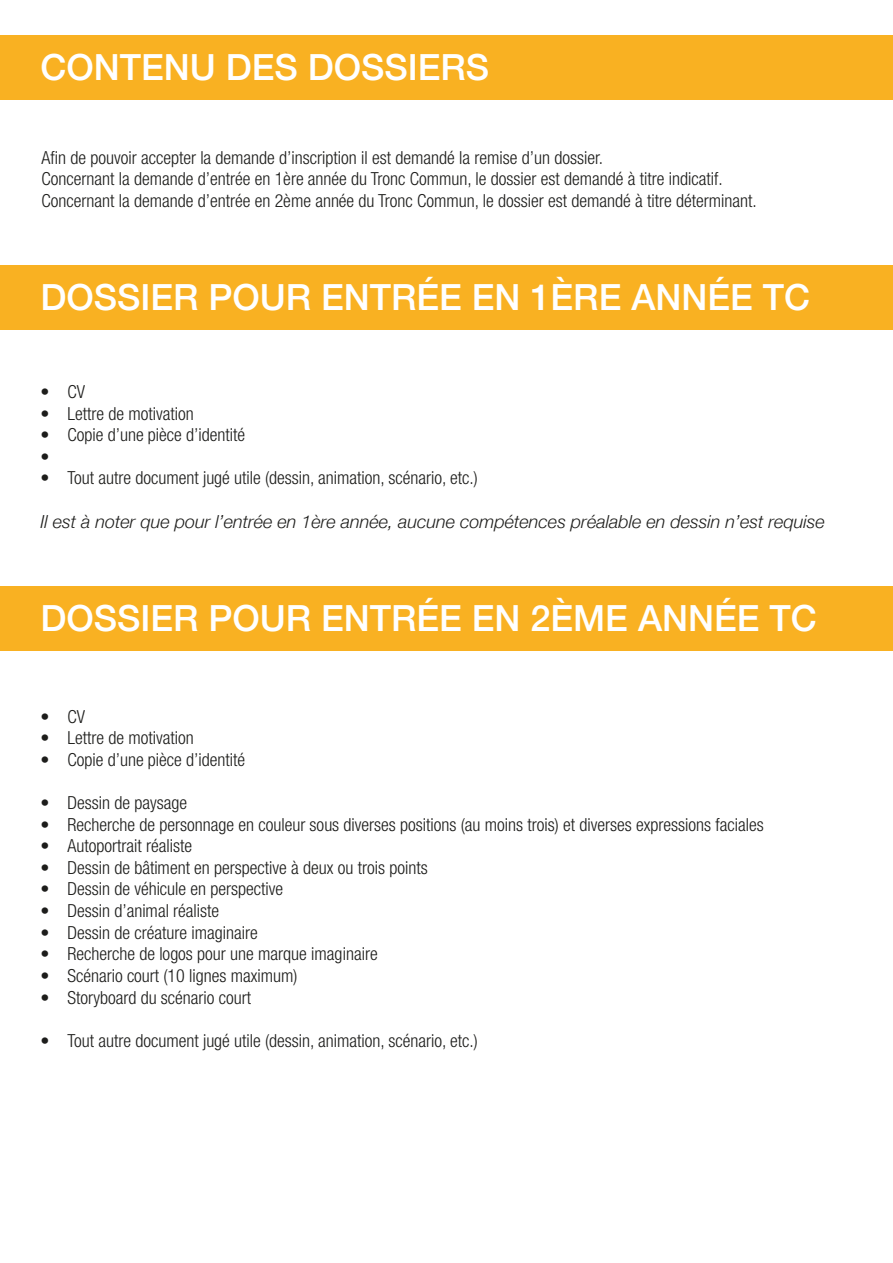
<style>
.page{position:relative;width:893px;height:1263px;background:#fff}
.page>*{position:absolute;margin:0;border:0;box-sizing:border-box;transform-origin:0 0}
.t1{font:500 36px "Helvetica 65";color:#fff}
.t2{font:300 condensed 18px/21.6px "Helvetica Neue LT";color:#1d1d1b}
.t3{font:italic 300 18px "Helvetica 46";color:#1d1d1b}
</style>
<div class="page">
<div style="left:0;top:35px;width:893px;height:65px;background:#f9b122"></div>
<div style="left:0;top:265px;width:893px;height:65px;background:#f9b122"></div>
<div style="left:0;top:586px;width:893px;height:65px;background:#f9b122"></div>
<p class="t1" style="left:40px;top:46px;width:450px">CONTENU DES DOSSIERS</p>
<p class="t2" style="left:41px;top:146px;width:717px">Afin de pouvoir accepter la demande d’inscription il est demandé la remise d’un dossier.<br>Concernant la demande d’entrée en 1ère année du Tronc Commun, le dossier est demandé à titre indicatif.<br>Concernant la demande d’entrée en 2ème année du Tronc Commun, le dossier est demandé à titre déterminant.</p>
<p class="t1" style="left:40px;top:276px;width:771px">DOSSIER POUR ENTRÉE EN 1ÈRE ANNÉE TC</p>
<p class="t2" style="left:40px;top:381px;width:46px">• CV</p>
<p class="t2" style="left:40px;top:402px;width:155px">• Lettre de motivation</p>
<p class="t2" style="left:40px;top:424px;width:206px">• Copie d’une pièce d’identité</p>
<p class="t2" style="left:40px;top:446px;width:10px">•</p>
<p class="t2" style="left:40px;top:467px;width:439px">• Tout autre document jugé utile (dessin, animation, scénario, etc.)</p>
<p class="t3" style="left:40px;top:510px;width:786px">Il est à noter que pour l’entrée en 1ère année, aucune compétences préalable en dessin n’est requise</p>
<p class="t1" style="left:40px;top:597px;width:778px">DOSSIER POUR ENTRÉE EN 2ÈME ANNÉE TC</p>
<p class="t2" style="left:40px;top:705px;width:46px">• CV</p>
<p class="t2" style="left:40px;top:727px;width:155px">• Lettre de motivation</p>
<p class="t2" style="left:40px;top:748px;width:206px">• Copie d’une pièce d’identité</p>
<p class="t2" style="left:40px;top:792px;width:148px">• Dessin de paysage</p>
<p class="t2" style="left:40px;top:813px;width:725px">• Recherche de personnage en couleur sous diverses positions (au moins trois) et diverses expressions faciales</p>
<p class="t2" style="left:40px;top:835px;width:153px">• Autoportrait réaliste</p>
<p class="t2" style="left:40px;top:856px;width:389px">• Dessin de bâtiment en perspective à deux ou trois points</p>
<p class="t2" style="left:40px;top:878px;width:244px">• Dessin de véhicule en perspective</p>
<p class="t2" style="left:40px;top:900px;width:180px">• Dessin d’animal réaliste</p>
<p class="t2" style="left:40px;top:921px;width:219px">• Dessin de créature imaginaire</p>
<p class="t2" style="left:40px;top:943px;width:339px">• Recherche de logos pour une marque imaginaire</p>
<p class="t2" style="left:40px;top:964px;width:259px">• Scénario court (10 lignes maximum)</p>
<p class="t2" style="left:40px;top:986px;width:212px">• Storyboard du scénario court</p>
<p class="t2" style="left:40px;top:1029px;width:439px">• Tout autre document jugé utile (dessin, animation, scénario, etc.)</p>
</div>
